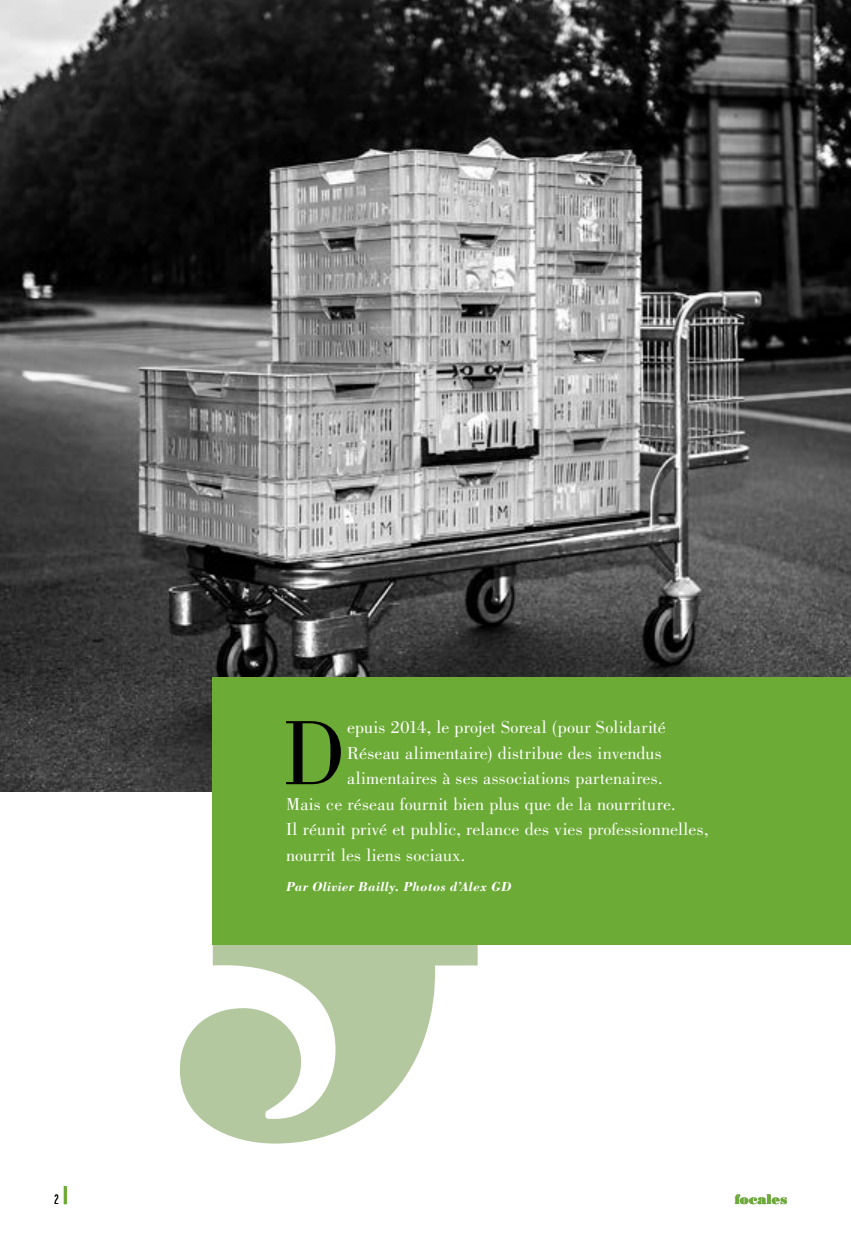
<style>
.page{position:relative;width:851px;height:1234px;background:#fff}
.page>*{position:absolute;margin:0;border:0;box-sizing:border-box;transform-origin:0 0}
.t1{font:94.35px "Bodoni";color:#000}
.t2{font:18px "Bodoni";letter-spacing:.01em;color:#fff}
.t3{font:italic 700 13.5px "Bodoni";letter-spacing:.02em;color:#fff}
.t4{font:13.5px "Bodoni Poster";letter-spacing:.01em;color:#6cab36}
.t5{font:300 extra-condensed 13.5px "Interstate";color:#000}
</style>
<div class="page">
<svg style="left:180px;top:791px;width:297px;height:352px;fill:#b4c89f"></svg>
<img style="left:0;top:0;width:850px;height:791px">
<div style="left:213px;top:677px;width:637px;height:267px;background:#6cab36"></div>
<hr style="left:64px;top:1185px;width:3px;height:18px;background:#6cab36">
<h1 class="t1" style="left:282px;top:700px;width:64px">D</h1>
<p class="t2" style="left:347px;top:717px;width:320px">epuis 2014, le projet Soreal (pour Solidarité</p>
<p class="t2" style="left:347px;top:742px;width:316px">Réseau alimentaire) distribue des invendus</p>
<p class="t2" style="left:347px;top:768px;width:317px">alimentaires à ses associations partenaires.</p>
<p class="t2" style="left:286px;top:793px;width:391px">Mais ce réseau fournit bien plus que de la nourriture.</p>
<p class="t2" style="left:286px;top:819px;width:424px">Il réunit privé et public, relance des vies professionnelles,</p>
<p class="t2" style="left:286px;top:844px;width:181px">nourrit les liens sociaux.</p>
<p class="t3" style="left:286px;top:877px;width:227px">Par Olivier Bailly. Photos d’Alex GD</p>
<p class="t5" style="left:54px;top:1191px;width:6px">2</p>
<p class="t4" style="left:734px;top:1190px;width:54px">focales</p>
</div>
